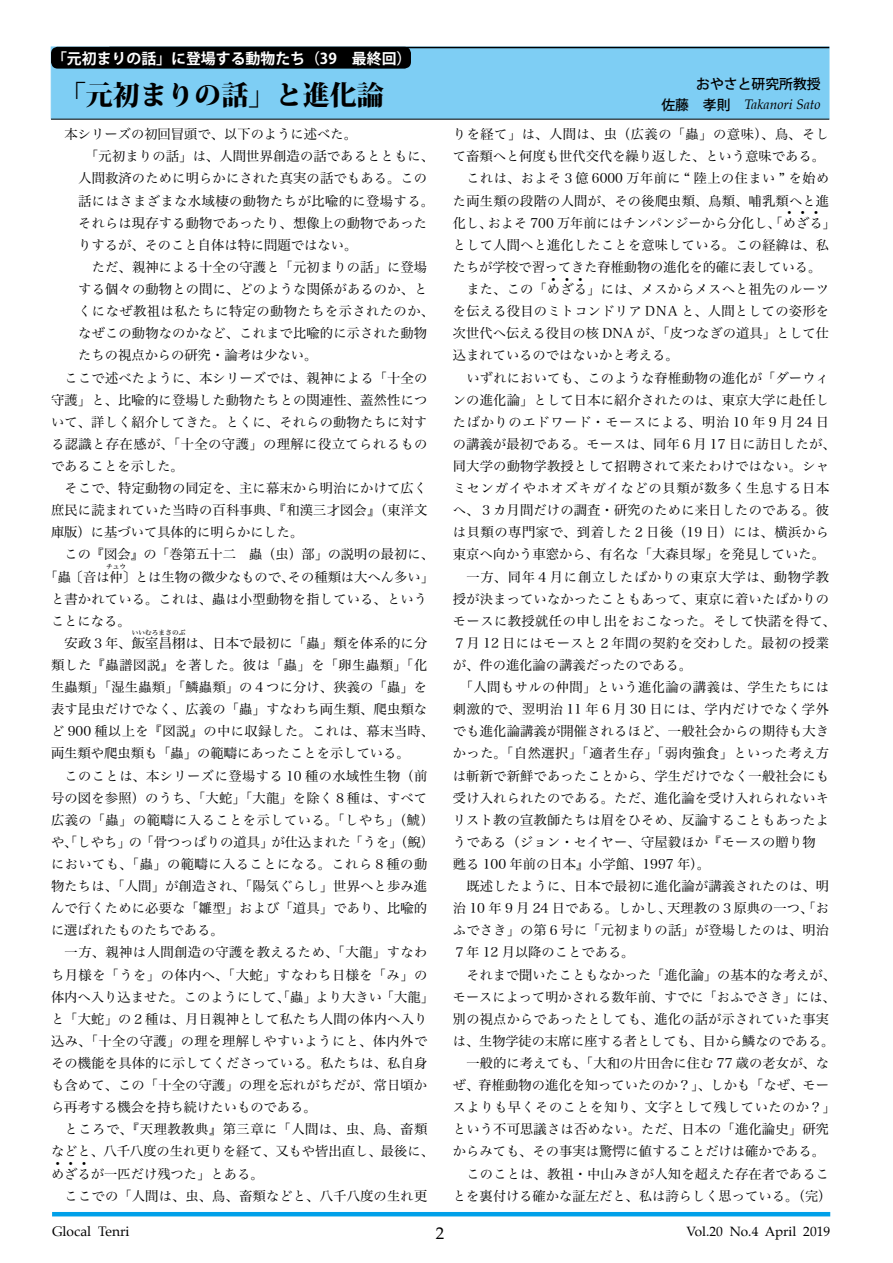
<style>
.page{position:relative;width:893px;height:1263px;background:#fff}
.page>*{position:absolute;margin:0;border:0;box-sizing:border-box;transform-origin:0 0}
.t1{font:800 27.15px "Koz Min Pro";color:#000}
.t2{font:16.95px "Palatino";color:#000}
.t3{font:700 14.85px "Koz Go Pro";color:#fff}
.t4{font:italic 13.8px "Palatino";color:#000}
.t5{font:13.8px "Palatino";color:#000}
.t6{font:500 13.8px "Koz Go Pro";color:#000}
.t7{font:13.5px "Palatino";color:#000}
.t8{font:13.35px/22px "Hira Min Pro W3";letter-spacing:.01em;color:#000}
.t9{font:13.35px "Hira Min Pro W3";letter-spacing:.035em;color:#000}
.t10{font:13.35px "Hira Min Pro W3";letter-spacing:.04em;color:#000}
.t11{font:13.35px "Hira Min Pro W3";letter-spacing:.05em;color:#000}
.t12{font:13.35px "Hira Min Pro W3";letter-spacing:.03em;color:#000}
.t13{font:13.35px "Hira Min Pro W3";letter-spacing:.055em;color:#000}
.t14{font:6.6px "Hira Min Pro W3";letter-spacing:.01em;color:#000}
.t15{font:6.6px "Kenten Generic";letter-spacing:1em;color:#000}
.s1{font-family:"Koz Go Pro";font-weight:500;font-style:normal}
</style>
<div class="page">
<hr style="left:52px;top:1212px;width:778px;height:4px;background:#00a0e9">
<div style="left:51px;top:47px;width:778px;height:72px;background:#7ecef4;border:1px solid #7ecef4"></div>
<hr style="left:51px;top:119px;width:778px;height:1px;background:#000">
<hr style="left:109px;top:47px;width:720px;height:1px;background:#000">
<div style="left:51px;top:47px;width:360px;height:22px;background:#000;border-radius:7px"></div>
<p class="t3" style="left:52px;top:49px;width:361px">「元初まりの話」に登場する動物たち（39　最終回）</p>
<h1 class="t1" style="left:59px;top:74px;width:327px">「元初まりの話」と進化論</h1>
<p class="t8" style="left:65px;top:122px;width:294px">本シリーズの初回冒頭で、以下のように述べた。</p>
<p class="t8" style="left:85px;top:144px;width:350px">「元初まりの話」は、人間世界創造の話であるとともに、</p>
<p class="t8" style="left:78px;top:166px;width:350px">人間救済のために明らかにされた真実の話でもある。この</p>
<p class="t12" style="left:78px;top:189px;width:357px">話にはさまざまな水域棲の動物たちが比喩的に登場する。</p>
<p class="t8" style="left:78px;top:210px;width:350px">それらは現存する動物であったり、想像上の動物であった</p>
<p class="t8" style="left:78px;top:233px;width:281px">りするが、そのこと自体は特に問題ではない。</p>
<p class="t8" style="left:92px;top:255px;width:337px">ただ、親神による十全の守護と「元初まりの話」に登場</p>
<p class="t8" style="left:78px;top:277px;width:351px">する個々の動物との間に、どのような関係があるのか、と</p>
<p class="t12" style="left:78px;top:300px;width:357px">くになぜ教祖は私たちに特定の動物たちを示されたのか、</p>
<p class="t8" style="left:78px;top:321px;width:350px">なぜこの動物なのかなど、これまで比喩的に示された動物</p>
<p class="t8" style="left:78px;top:343px;width:241px">たちの視点からの研究・論考は少ない。</p>
<p class="t8" style="left:65px;top:365px;width:364px">ここで述べたように、本シリーズでは、親神による「十全の</p>
<p class="t8" style="left:51px;top:387px;width:378px">守護」と、比喩的に登場した動物たちとの関連性、蓋然性につ</p>
<p class="t8" style="left:51px;top:409px;width:378px">いて、詳しく紹介してきた。とくに、それらの動物たちに対す</p>
<p class="t9" style="left:51px;top:432px;width:378px">る認識と存在感が、「十全の守護」の理解に役立てられるもの</p>
<p class="t8" style="left:51px;top:454px;width:134px">であることを示した。</p>
<p class="t8" style="left:65px;top:476px;width:364px">そこで、特定動物の同定を、主に幕末から明治にかけて広く</p>
<p class="t8" style="left:51px;top:498px;width:378px">庶民に読まれていた当時の百科事典、『和漢三才図会』（東洋文</p>
<p class="t8" style="left:51px;top:520px;width:254px">庫版）に基づいて具体的に明らかにした。</p>
<p class="t8" style="left:65px;top:542px;width:371px">この『図会』の「巻第五十二　蟲（虫）部」の説明の最初に、</p>
<p class="t8" style="left:44px;top:564px;width:391px">「蟲〔音は仲〕とは生物の微少なもので、その種類は大へん多い」</p>
<p class="t14" style="left:106px;top:561px;width:21px">チュウ</p>
<p class="t8" style="left:51px;top:586px;width:378px">と書かれている。これは、蟲は小型動物を指している、ということになる。</p>
<p class="t8" style="left:65px;top:631px;width:364px">安政３年、飯室昌栩は、日本で最初に「蟲」類を体系的に分</p>
<p class="t14" style="left:132px;top:627px;width:55px">いいむろまさのぶ</p>
<p class="t8" style="left:51px;top:653px;width:384px">類した『蟲譜図説』を著した。彼は「蟲」を「卵生蟲類」「化生蟲類」「湿生蟲類」「鱗蟲類」の４つに分け、狭義の「蟲」を表す昆虫だけでなく、広義の「蟲」すなわち両生類、爬虫類など 900 種以上を『図説』の中に収録した。これは、幕末当時、両生類や爬虫類も「蟲」の範疇にあったことを示している。</p>
<p class="t8" style="left:51px;top:763px;width:384px;text-indent:14px">このことは、本シリーズに登場する 10 種の水域性生物（前号の図を参照）のうち、「大蛇」「大龍」を除く８種は、すべて広義の「蟲」の範疇に入ることを示している。「しやち」（鯱）や、「しやち」の「骨つっぱりの道具」が仕込まれた「うを」（鯢）においても、「蟲」の範疇に入ることになる。これら８種の動物たちは、「人間」が創造され、「陽気ぐらし」世界へと歩み進んで行くために必要な「雛型」および「道具」であり、比喩的に選ばれたものたちである。</p>
<p class="t8" style="left:51px;top:940px;width:384px;text-indent:14px">一方、親神は人間創造の守護を教えるため、「大龍」すなわち月様を「うを」の体内へ、「大蛇」すなわち日様を「み」の体内へ入り込ませた。このようにして、「蟲」より大きい「大龍」と「大蛇」の２種は、月日親神として私たち人間の体内へ入り込み、「十全の守護」の理を理解しやすいようにと、体内外でその機能を具体的に示してくださっている。私たちは、私自身も含めて、この「十全の守護」の理を忘れがちだが、常日頃から再考する機会を持ち続けたいものである。</p>
<p class="t8" style="left:51px;top:1117px;width:384px;text-indent:14px">ところで、『天理教教典』第三章に「人間は、虫、鳥、畜類などと、八千八度の生れ更りを経て、又もや皆出直し、最後に、めざるが一匹だけ残つた」とある。</p>
<p class="t15" style="left:54px;top:1160px;width:35px">444</p>
<p class="t8" style="left:65px;top:1183px;width:364px">ここでの「人間は、虫、鳥、畜類などと、八千八度の生れ更</p>
<p class="t6" style="left:696px;top:75px;width:126px">おやさと研究所教授</p>
<p class="t4" style="left:648px;top:93px;width:175px"><span class="s1">　佐藤　孝則　</span>Takanori Sato</p>
<p class="t10" style="left:453px;top:123px;width:378px">りを経て」は、人間は、虫（広義の「蟲」の意味）、鳥、そし</p>
<p class="t8" style="left:453px;top:144px;width:374px">て畜類へと何度も世代交代を繰り返した、という意味である。</p>
<p class="t10" style="left:466px;top:167px;width:364px">これは、およそ３億 6000 万年前に “ 陸上の住まい ” を始め</p>
<p class="t8" style="left:453px;top:188px;width:378px">た両生類の段階の人間が、その後爬虫類、鳥類、哺乳類へと進</p>
<p class="t8" style="left:453px;top:210px;width:384px">化し、およそ 700 万年前にはチンパンジーから分化し、「めざる」</p>
<p class="t15" style="left:786px;top:209px;width:35px">444</p>
<p class="t8" style="left:453px;top:233px;width:378px">として人間へと進化したことを意味している。この経緯は、私</p>
<p class="t8" style="left:453px;top:255px;width:370px">たちが学校で習ってきた脊椎動物の進化を的確に表している。</p>
<p class="t8" style="left:466px;top:277px;width:364px">また、この「めざる」には、メスからメスへと祖先のルーツ</p>
<p class="t15" style="left:550px;top:275px;width:35px">444</p>
<p class="t8" style="left:453px;top:299px;width:378px;text-align:justify">を伝える役目のミトコンドリア DNA と、人間としての姿形を次世代へ伝える役目の核 DNA が、「皮つなぎの道具」として仕込まれているのではないかと考える。</p>
<p class="t8" style="left:466px;top:365px;width:364px">いずれにおいても、このような脊椎動物の進化が「ダーウィ</p>
<p class="t8" style="left:453px;top:387px;width:378px">ンの進化論」として日本に紹介されたのは、東京大学に赴任し</p>
<p class="t11" style="left:453px;top:410px;width:378px">たばかりのエドワード・モースによる、明治 10 年 9 月 24 日</p>
<p class="t8" style="left:453px;top:432px;width:384px">の講義が最初である。モースは、同年６月 17 日に訪日したが、</p>
<p class="t8" style="left:453px;top:454px;width:378px">同大学の動物学教授として招聘されて来たわけではない。シャ</p>
<p class="t11" style="left:453px;top:477px;width:378px">ミセンガイやホオズキガイなどの貝類が数多く生息する日本</p>
<p class="t8" style="left:453px;top:498px;width:378px">へ、３カ月間だけの調査・研究のために来日したのである。彼</p>
<p class="t10" style="left:453px;top:521px;width:378px">は貝類の専門家で、到着した２日後（19 日）には、横浜から</p>
<p class="t8" style="left:453px;top:542px;width:374px">東京へ向かう車窓から、有名な「大森貝塚」を発見していた。</p>
<p class="t13" style="left:466px;top:565px;width:364px">一方、同年４月に創立したばかりの東京大学は、動物学教</p>
<p class="t8" style="left:453px;top:586px;width:378px">授が決まっていなかったこともあって、東京に着いたばかりの</p>
<p class="t9" style="left:453px;top:609px;width:385px">モースに教授就任の申し出をおこなった。そして快諾を得て、</p>
<p class="t8" style="left:453px;top:631px;width:378px">７月 12 日にはモースと２年間の契約を交わした。最初の授業</p>
<p class="t8" style="left:453px;top:653px;width:241px">が、件の進化論の講義だったのである。</p>
<p class="t12" style="left:460px;top:676px;width:371px">「人間もサルの仲間」という進化論の講義は、学生たちには</p>
<p class="t11" style="left:453px;top:698px;width:378px">刺激的で、翌明治 11 年６月 30 日には、学内だけでなく学外</p>
<p class="t8" style="left:453px;top:719px;width:378px">でも進化論講義が開催されるほど、一般社会からの期待も大き</p>
<p class="t9" style="left:453px;top:742px;width:378px">かった。「自然選択」「適者生存」「弱肉強食」といった考え方</p>
<p class="t8" style="left:453px;top:763px;width:378px">は斬新で新鮮であったことから、学生だけでなく一般社会にも</p>
<p class="t8" style="left:453px;top:785px;width:378px">受け入れられたのである。ただ、進化論を受け入れられないキ</p>
<p class="t8" style="left:453px;top:807px;width:378px">リスト教の宣教師たちは眉をひそめ、反論することもあったよ</p>
<p class="t8" style="left:453px;top:830px;width:378px">うである（ジョン・セイヤー、守屋毅ほか『モースの贈り物　</p>
<p class="t8" style="left:453px;top:852px;width:259px">甦る 100 年前の日本』小学館、1997 年）。</p>
<p class="t8" style="left:466px;top:874px;width:364px">既述したように、日本で最初に進化論が講義されたのは、明</p>
<p class="t8" style="left:453px;top:896px;width:378px">治 10 年 9 月 24 日である。しかし、天理教の３原典の一つ、「お</p>
<p class="t8" style="left:453px;top:918px;width:378px">ふでさき」の第６号に「元初まりの話」が登場したのは、明治</p>
<p class="t8" style="left:453px;top:940px;width:183px">７年 12 月以降のことである。</p>
<p class="t8" style="left:466px;top:962px;width:371px">それまで聞いたこともなかった「進化論」の基本的な考えが、</p>
<p class="t8" style="left:453px;top:984px;width:384px">モースによって明かされる数年前、すでに「おふでさき」には、</p>
<p class="t8" style="left:453px;top:1006px;width:378px">別の視点からであったとしても、進化の話が示されていた事実</p>
<p class="t8" style="left:453px;top:1029px;width:383px">は、生物学徒の末席に座する者としても、目から鱗なのである。</p>
<p class="t8" style="left:466px;top:1051px;width:364px">一般的に考えても、「大和の片田舎に住む 77 歳の老女が、な</p>
<p class="t8" style="left:453px;top:1073px;width:378px">ぜ、脊椎動物の進化を知っていたのか？」、しかも「なぜ、モー</p>
<p class="t9" style="left:453px;top:1096px;width:384px">スよりも早くそのことを知り、文字として残していたのか？」</p>
<p class="t8" style="left:453px;top:1117px;width:378px">という不可思議さは否めない。ただ、日本の「進化論史」研究</p>
<p class="t8" style="left:453px;top:1139px;width:374px">からみても、その事実は驚愕に値することだけは確かである。</p>
<p class="t8" style="left:466px;top:1161px;width:364px">このことは、教祖・中山みきが人知を超えた存在者であるこ</p>
<p class="t8" style="left:453px;top:1183px;width:380px">とを裏付ける確かな証左だと、私は誇らしく思っている。（完）</p>
<p class="t5" style="left:52px;top:1220px;width:79px">Glocal Tenri</p>
<p class="t2" style="left:436px;top:1219px;width:10px">2</p>
<p class="t7" style="left:686px;top:1220px;width:145px">Vol.20 No.4 April 2019</p>
</div>
